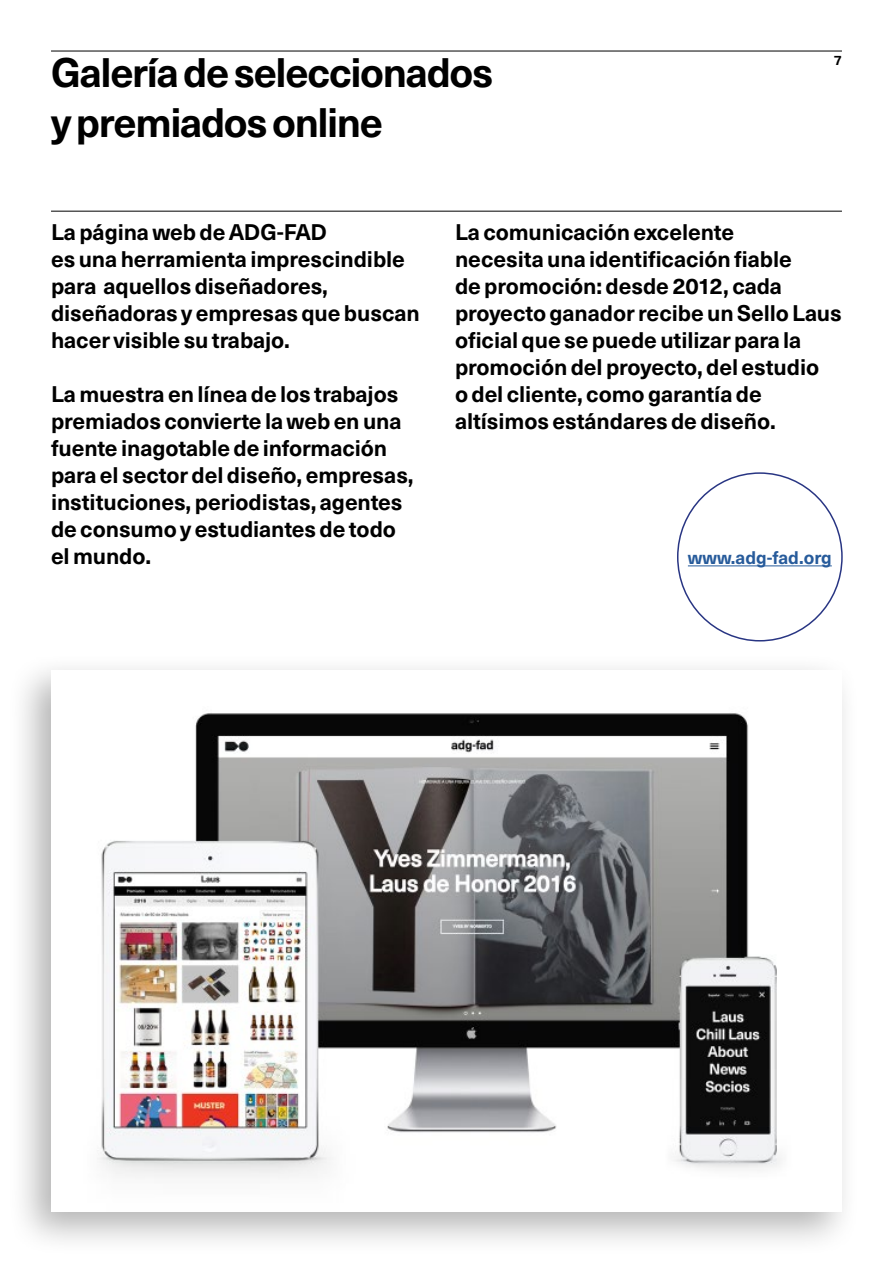
<style>
.page{position:relative;width:893px;height:1263px;background:#fff}
.page>*{position:absolute;margin:0;border:0;box-sizing:border-box;transform-origin:0 0}
.t1{font:700 40.5px/49.5px "Neue Haas Unica Pro";letter-spacing:-.035em;color:#000}
.t2{font:700 22.2px/27px "Neue Haas Unica Pro";letter-spacing:-.005em;color:#000}
.t3{font:700 18px "Neue Haas Unica Pro";color:#275b9b}
.t4{font:700 13.5px "Neue Haas Unica Pro";color:#000}
</style>
<div class="page">
<hr style="left:51px;top:51px;width:791px;height:1px;background:#000">
<hr style="left:51px;top:211px;width:791px;height:1px;background:#000">
<hr style="left:688px;top:565px;width:144px;height:1px;background:#275b9b">
<div style="left:7px;top:652px;width:853px;height:604px;background:#000;opacity:.3"></div>
<img style="left:51px;top:670px;width:791px;height:542px">
<h1 class="t1" style="left:51px;top:48px;width:444px">Galería de seleccionados y premiados online</h1>
<p class="t4" style="left:834px;top:51px;width:10px">7</p>
<p class="t2" style="left:51px;top:219px;width:370px">La página web de ADG-FAD<br>es una herramienta imprescindible para aquellos diseñadores, diseñadoras y empresas que buscan hacer visible su trabajo.</p>
<p class="t2" style="left:51px;top:381px;width:364px">La muestra en línea de los trabajos premiados convierte la web en una fuente inagotable de información para el sector del diseño, empresas, instituciones, periodistas, agentes de consumo y estudiantes de todo el mundo.</p>
<p class="t2" style="left:455px;top:219px;width:388px">La comunicación excelente<br>necesita una identificación fiable<br>de promoción: desde 2012, cada proyecto ganador recibe un Sello Laus oficial que se puede utilizar para la promoción del proyecto, del estudio<br>o del cliente, como garantía de altísimos estándares de diseño.</p>
<p class="t3" style="left:688px;top:547px;width:145px">www.adg-fad.org</p>
</div>
